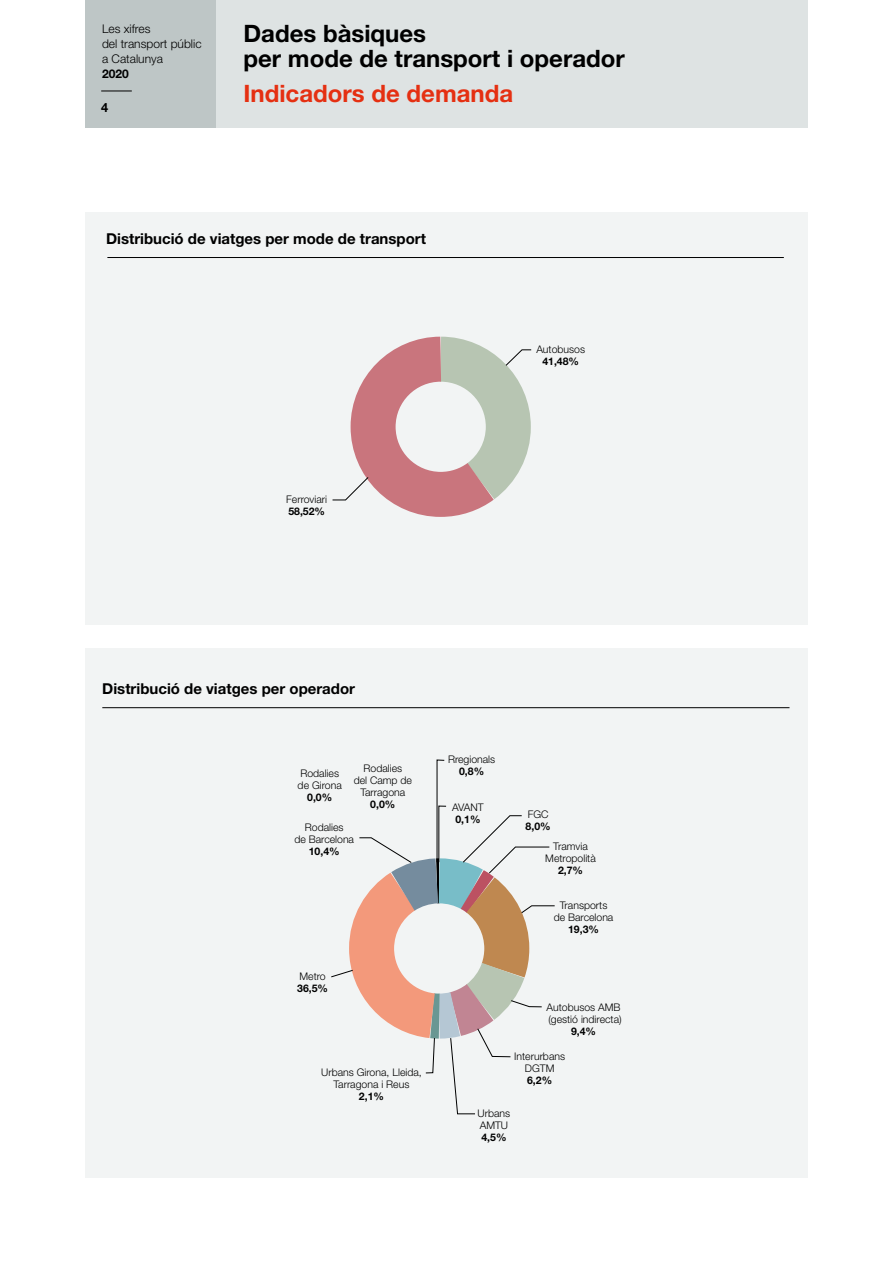
<style>
.page{position:relative;width:893px;height:1263px;background:#fff}
.page>*{position:absolute;margin:0;border:0;box-sizing:border-box;transform-origin:0 0}
.t1{font:700 24px/25.5px "Helvetica Neue LT Std";color:#000}
.t2{font:700 24px "Helvetica Neue LT Std";color:#e53012}
.t3{font:700 15px "Helvetica Neue LT Std";color:#000}
.t4{font:700 12.75px "Helvetica Neue LT Std";color:#000}
.t5{font:300 12px/15px "Helvetica Neue LT Std";color:#000}
.t6{font:700 12px "Helvetica Neue LT Std";color:#000}
.t7{font:300 10.5px/12px "Helvetica Neue LT Std";color:#000;text-align:center}
.t8{font:700 10.5px "Helvetica Neue LT Std";color:#000}
</style>
<div class="page">
<div style="left:85px;top:0;width:132px;height:128px;background:#bec6c6"></div>
<hr style="left:101px;top:91px;width:31px;height:1px;background:#000">
<div style="left:85px;top:213px;width:723px;height:412px;background:#f2f4f4"></div>
<div style="left:85px;top:648px;width:723px;height:530px;background:#f2f4f4"></div>
<hr style="left:107px;top:257px;width:677px;height:1px;background:#000">
<svg style="left:332px;top:348px;width:64px;height:157px"></svg>
<svg style="left:332px;top:477px;width:37px;height:23px"></svg>
<svg style="left:396px;top:336px;width:136px;height:181px"></svg>
<hr style="left:102px;top:707px;width:687px;height:1px;background:#000">
<svg style="left:331px;top:760px;width:224px;height:354px"></svg>
<div style="left:217px;top:0;width:591px;height:128px;background:#dee3e3"></div>
<p class="t5" style="left:102px;top:21px;width:101px">Les xifres<br>del transport públic a Catalunya</p>
<p class="t6" style="left:102px;top:66px;width:28px">2020</p>
<p class="t4" style="left:101px;top:100px;width:9px">4</p>
<h1 class="t1" style="left:243px;top:20px;width:383px">Dades bàsiques<br>per mode de transport i operador</h1>
<h1 class="t2" style="left:243px;top:78px;width:271px">Indicadors de demanda</h1>
<h2 class="t3" style="left:106px;top:230px;width:321px">Distribució de viatges per mode de transport</h2>
<p class="t7" style="left:286px;top:493px;width:42px">Ferroviari</p>
<p class="t8" style="left:288px;top:505px;width:38px">58,52%</p>
<p class="t7" style="left:536px;top:343px;width:50px">Autobusos</p>
<p class="t8" style="left:542px;top:355px;width:38px">41,48%</p>
<h2 class="t3" style="left:102px;top:680px;width:254px">Distribució de viatges per operador</h2>
<p class="t7" style="left:298px;top:767px;width:46px;text-align:left">Rodalies de Girona</p>
<p class="t8" style="left:307px;top:791px;width:27px">0,0%</p>
<p class="t7" style="left:354px;top:762px;width:60px">Rodalies<br>del Camp de<br>Tarragona</p>
<p class="t8" style="left:370px;top:798px;width:27px">0,0%</p>
<p class="t7" style="left:294px;top:821px;width:61px">Rodalies<br>de Barcelona</p>
<p class="t8" style="left:309px;top:844px;width:32px">10,4%</p>
<p class="t7" style="left:300px;top:970px;width:28px">Metro</p>
<p class="t8" style="left:297px;top:982px;width:32px">36,5%</p>
<p class="t7" style="left:321px;top:1066px;width:102px">Urbans Girona, Lleida,<br>Tarragona i Reus</p>
<p class="t8" style="left:359px;top:1089px;width:27px">2,1%</p>
<p class="t7" style="left:448px;top:753px;width:49px">Rregionals</p>
<p class="t8" style="left:459px;top:765px;width:27px">0,8%</p>
<p class="t7" style="left:452px;top:801px;width:33px">AVANT</p>
<p class="t8" style="left:455px;top:813px;width:27px">0,1%</p>
<p class="t7" style="left:528px;top:808px;width:22px">FGC</p>
<p class="t8" style="left:526px;top:820px;width:27px">8,0%</p>
<p class="t7" style="left:545px;top:840px;width:52px">Tramvia<br>Metropolità</p>
<p class="t8" style="left:558px;top:864px;width:27px">2,7%</p>
<p class="t7" style="left:554px;top:899px;width:61px">Transports de Barcelona</p>
<p class="t8" style="left:568px;top:922px;width:32px">19,3%</p>
<p class="t7" style="left:546px;top:1001px;width:77px;text-align:left">Autobusos AMB (gestió indirecta)</p>
<p class="t8" style="left:571px;top:1024px;width:27px">9,4%</p>
<p class="t7" style="left:514px;top:1050px;width:52px">Interurbans<br>DGTM</p>
<p class="t8" style="left:527px;top:1073px;width:27px">6,2%</p>
<p class="t7" style="left:478px;top:1107px;width:34px;text-align:left">Urbans<br>AMTU</p>
<p class="t8" style="left:481px;top:1131px;width:27px">4,5%</p>
</div>
